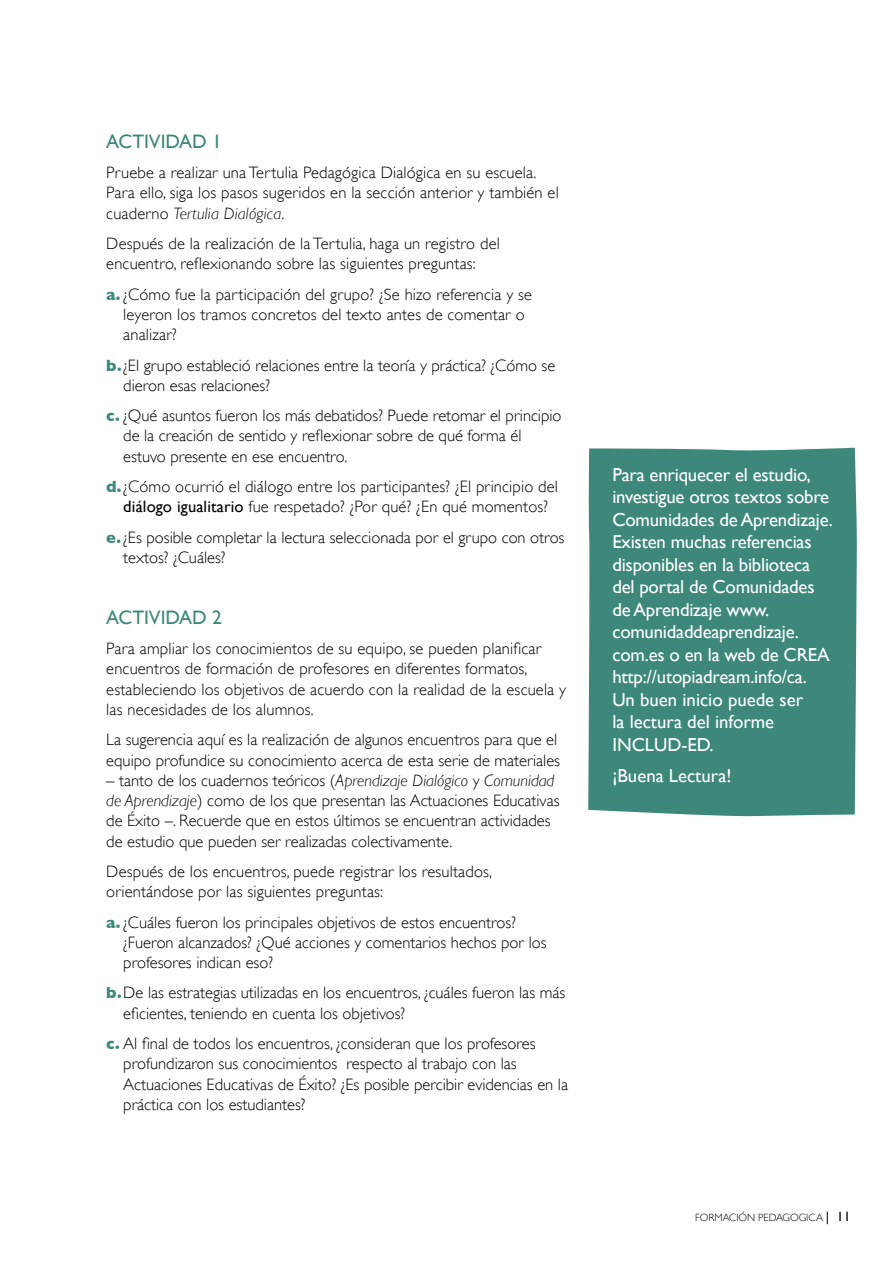
<style>
.page{position:relative;width:893px;height:1263px;background:#fff}
.page>*{position:absolute;margin:0;border:0;box-sizing:border-box;transform-origin:0 0}
.t1{font:19.5px "Gill Sans";color:#3d887a}
.t2{font:18.75px/22.5px "Gill Sans";letter-spacing:-.01em;color:#fff}
.t3{font:300 16.5px/20.2px "Gill Sans";color:#000}
.t4{font:300 10.5px "Gill Sans";color:#000}
.s1{font-style:italic}
.s2{font-weight:700;color:#3d887a}
.s3{font-weight:400}
.s4{font-weight:400;font-size:13.5px}
</style>
<div class="page">
<div style="left:588px;top:448px;width:269px;height:369px;background:#3d887a"></div>
<p class="t1" style="left:106px;top:130px;width:117px">ACTIVIDAD 1</p>
<p class="t3" style="left:106px;top:162px;width:454px">Pruebe a realizar una Tertulia Pedagógica Dialógica en su escuela.<br>Para ello, siga los pasos sugeridos en la sección anterior y también el cuaderno <span class="s1">Tertulia Dialógica</span>.</p>
<p class="t3" style="left:106px;top:233px;width:395px">Después de la realización de la Tertulia, haga un registro del encuentro, reflexionando sobre las siguientes preguntas:</p>
<p class="t3" style="left:123px;top:283px;width:410px;text-indent:-17px"><span class="s2">a.</span> ¿Cómo fue la participación del grupo? ¿Se hizo referencia y se leyeron los tramos concretos del texto antes de comentar o analizar?</p>
<p class="t3" style="left:123px;top:354px;width:433px;text-indent:-17px"><span class="s2">b.</span> ¿El grupo estableció relaciones entre la teoría y práctica? ¿Cómo se dieron esas relaciones?</p>
<p class="t3" style="left:123px;top:405px;width:440px;text-indent:-17px"><span class="s2">c.</span> ¿Qué asuntos fueron los más debatidos? Puede retomar el principio de la creación de sentido y reflexionar sobre de qué forma él estuvo presente en ese encuentro.</p>
<p class="t3" style="left:106px;top:476px;width:453px;text-align:center"><span class="s2">d.</span> ¿Cómo ocurrió el diálogo entre los participantes? ¿El principio del <span class="s3">diálogo igualitario</span> fue respetado? ¿Por qué? ¿En qué momentos?</p>
<p class="t3" style="left:123px;top:526px;width:443px;text-indent:-17px"><span class="s2">e.</span> ¿Es posible completar la lectura seleccionada por el grupo con otros textos? ¿Cuáles?</p>
<p class="t1" style="left:106px;top:606px;width:117px">ACTIVIDAD 2</p>
<p class="t3" style="left:106px;top:638px;width:461px">Para ampliar los conocimientos de su equipo, se pueden planificar encuentros de formación de profesores en diferentes formatos, estableciendo los objetivos de acuerdo con la realidad de la escuela y las necesidades de los alumnos.</p>
<p class="t3" style="left:106px;top:729px;width:455px">La sugerencia aquí es la realización de algunos encuentros para que el equipo profundice su conocimiento acerca de esta serie de materiales</p>
<p class="t3" style="left:106px;top:769px;width:455px">– tanto de los cuadernos teóricos (<span class="s1">Aprendizaje Dialógico</span> y <span class="s1">Comunidad de Aprendizaje</span>) como de los que presentan las Actuaciones Educativas de Éxito –. Recuerde que en estos últimos se encuentran actividades de estudio que pueden ser realizadas colectivamente.</p>
<p class="t3" style="left:106px;top:860px;width:387px">Después de los encuentros, puede registrar los resultados, orientándose por las siguientes preguntas:</p>
<p class="t3" style="left:123px;top:911px;width:425px;text-indent:-17px"><span class="s2">a.</span> ¿Cuáles fueron los principales objetivos de estos encuentros? ¿Fueron alcanzados? ¿Qué acciones y comentarios hechos por los profesores indican eso?</p>
<p class="t3" style="left:123px;top:982px;width:444px;text-indent:-17px"><span class="s2">b.</span> De las estrategias utilizadas en los encuentros, ¿cuáles fueron las más eficientes, teniendo en cuenta los objetivos?</p>
<p class="t3" style="left:123px;top:1033px;width:446px;text-indent:-17px"><span class="s2">c.</span> Al final de todos los encuentros, ¿consideran que los profesores profundizaron sus conocimientos respecto al trabajo con las Actuaciones Educativas de Éxito? ¿Es posible percibir evidencias en la práctica con los estudiantes?</p>
<p class="t2" style="left:612px;top:463px;width:222px">Para enriquecer el estudio, investigue otros textos sobre<br>Comunidades de Aprendizaje.<br>Existen muchas referencias disponibles en la biblioteca del portal de Comunidades de Aprendizaje www. comunidaddeaprendizaje. com.es o en la web de CREA http://utopiadream.info/ca.<br>Un buen inicio puede ser<br>la lectura del informe<br>INCLUD-ED.</p>
<p class="t2" style="left:612px;top:764px;width:121px">¡Buena Lectura!</p>
<p class="t4" style="left:695px;top:1209px;width:157px">FORMACIÓN PEDAGOGICA <span class="s4">| 11</span></p>
</div>
